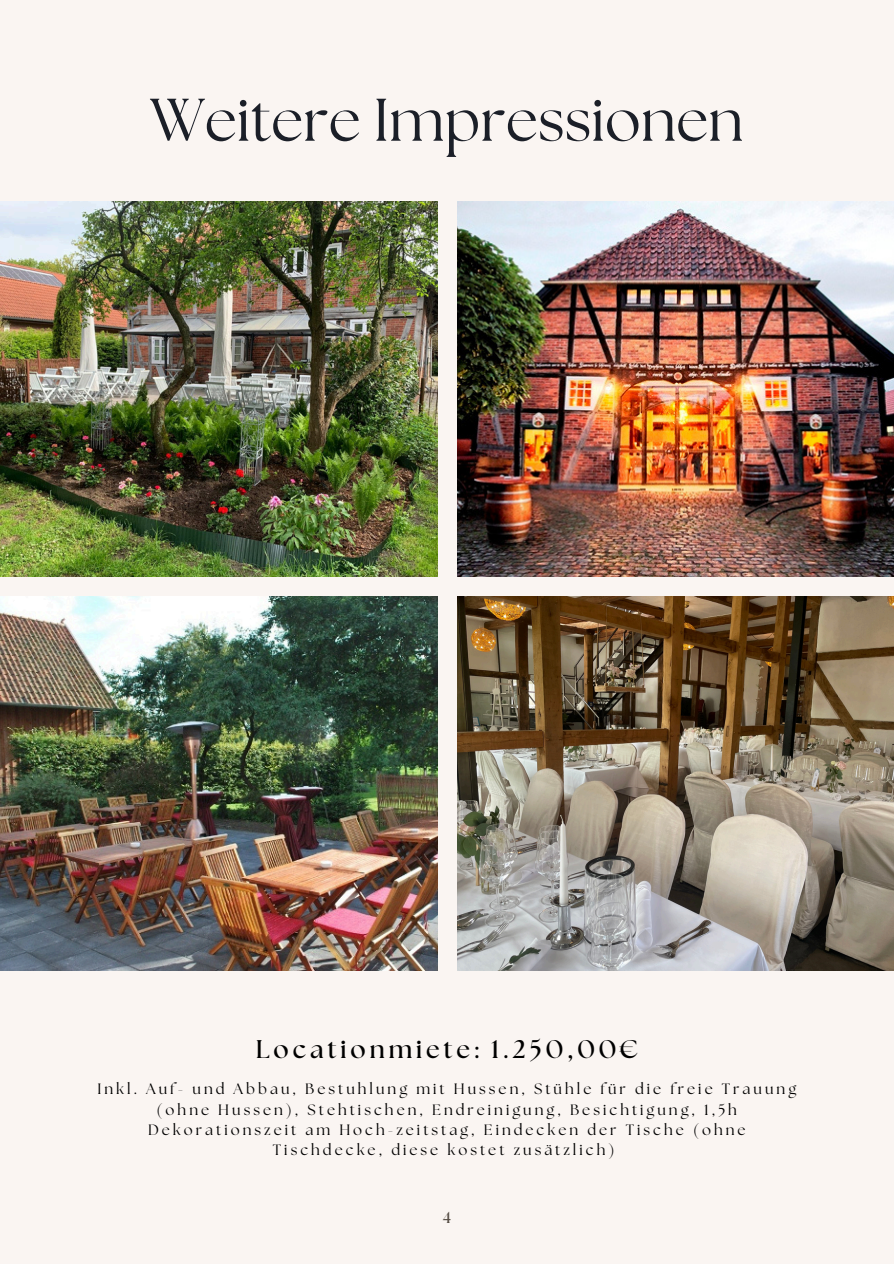
<style>
.page{position:relative;width:894px;height:1264px;background:#fff}
.page>*{position:absolute;margin:0;border:0;box-sizing:border-box;transform-origin:0 0}
.t1{font:60px "The Seasons";color:#1b1f28}
.t2{font:700 25.5px "The Seasons";letter-spacing:.15em;color:#000}
.t3{font:700 15.9px "The Seasons";color:#544b43}
.t4{font:15px/20.2px "The Seasons";letter-spacing:.2em;color:#000;text-align:center}
</style>
<div class="page">
<div style="left:0;top:0;width:893px;height:1263px;background:#faf5f2"></div>
<img style="left:0;top:597px;width:438px;height:373px">
<img style="left:0;top:201px;width:438px;height:375px">
<img style="left:457px;top:201px;width:436px;height:375px">
<img style="left:457px;top:597px;width:436px;height:373px">
<h1 class="t1" style="left:150px;top:93px;width:594px">Weitere Impressionen</h1>
<p class="t2" style="left:255px;top:1037px;width:383px">Locationmiete: 1.250,00€</p>
<h2 class="t4" style="left:97px;top:1079px;width:700px">Inkl. Auf- und Abbau, Bestuhlung mit Hussen, Stühle für die freie Trauung (ohne Hussen), Stehtischen, Endreinigung, Besichtigung, 1,5h Dekorationszeit am Hoch-zeitstag, Eindecken der Tische (ohne Tischdecke, diese kostet zusätzlich)</h2>
<p class="t3" style="left:442px;top:1210px;width:10px">4</p>
</div>
